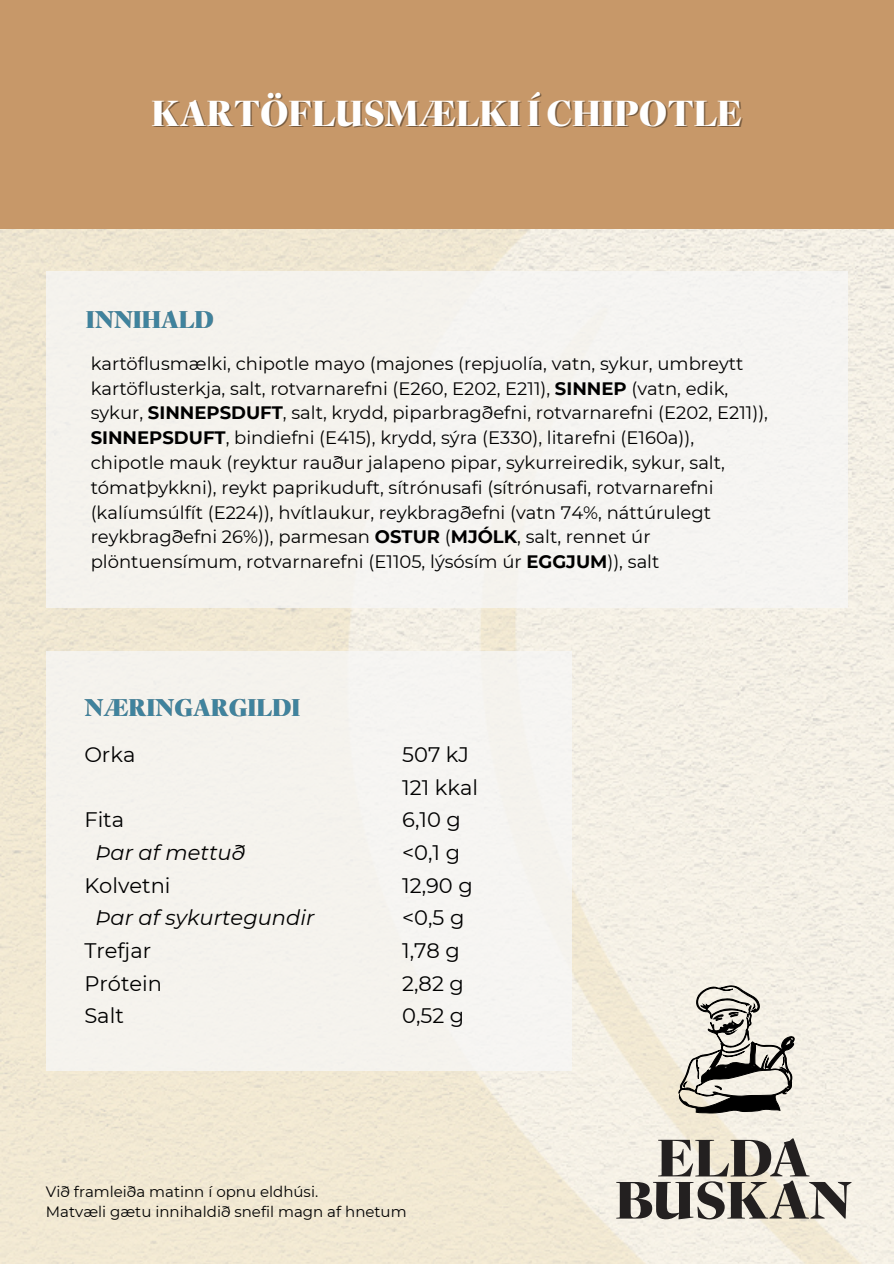
<style>
.page{position:relative;width:894px;height:1264px;background:#fff}
.page>*{position:absolute;margin:0;border:0;box-sizing:border-box;transform-origin:0 0}
.t1{font:900 36px "Reiher Headline";color:#fff}
.t2{font:900 24px "Reiher Headline";color:#3f839e}
.t3{font:21px/32.7px "Montserrat";color:#000}
.t4{font:italic 21px "Montserrat";color:#000}
.t5{font:18px/24.8px "Montserrat";color:#000}
.t6{font:15px "Montserrat";color:#000}
.s1{font-weight:700}
</style>
<div class="page">
<img style="left:1px;top:228px;width:892px;height:1035px">
<div style="left:0;top:0;width:893px;height:228px;background:#c79869"></div>
<div style="left:46px;top:271px;width:801px;height:337px;background:#f5f3f0"></div>
<div style="left:46px;top:651px;width:525px;height:419px;background:#f5f3ed"></div>
<svg style="left:678px;top:985px;width:116px;height:128px;background:#b2afa7"></svg>
<svg style="left:616px;top:1138px;width:235px;height:81px;background:#ada8a0"></svg>
<h1 class="t1" style="left:152px;top:89px;width:591px">KARTÖFLUSMÆLKI Í CHIPOTLE</h1>
<p class="t2" style="left:86px;top:303px;width:129px">INNIHALD</p>
<h4 class="t5" style="left:91px;top:351px;width:678px">kartöflusmælki, chipotle mayo (majones (repjuolía, vatn, sykur, umbreytt kartöflusterkja, salt, rotvarnarefni (E260, E202, E211), <span class="s1">SINNEP</span> (vatn, edik, sykur, <span class="s1">SINNEPSDUFT</span>, salt, krydd, piparbragðefni, rotvarnarefni (E202, E211)), <span class="s1">SINNEPSDUFT</span>, bindiefni (E415), krydd, sýra (E330), litarefni (E160a)), chipotle mauk (reyktur rauður jalapeno pipar, sykurreiredik, sykur, salt, tómatþykkni), reykt paprikuduft, sítrónusafi (sítrónusafi, rotvarnarefni (kalíumsúlfít (E224)), hvítlaukur, reykbragðefni (vatn 74%, náttúrulegt reykbragðefni 26%)), parmesan <span class="s1">OSTUR</span> (<span class="s1">MJÓLK</span>, salt, rennet úr plöntuensímum, rotvarnarefni (E1105, lýsósím úr <span class="s1">EGGJUM</span>)), salt</h4>
<h2 class="t2" style="left:84px;top:691px;width:217px">NÆRINGARGILDI</h2>
<h2 class="t3" style="left:84px;top:738px;width:53px">Orka</h2>
<h3 class="t3" style="left:84px;top:803px;width:41px">Fita</h3>
<h3 class="t4" style="left:95px;top:839px;width:151px">Þar af mettuð</h3>
<h3 class="t3" style="left:84px;top:868px;width:88px">Kolvetni</h3>
<h3 class="t4" style="left:95px;top:904px;width:220px">Þar af sykurtegundir</h3>
<h3 class="t3" style="left:84px;top:934px;width:68px">Trefjar</h3>
<h3 class="t3" style="left:84px;top:966px;width:79px">Prótein</h3>
<h3 class="t3" style="left:84px;top:999px;width:41px">Salt</h3>
<h3 class="t3" style="left:402px;top:738px;width:77px">507 kJ<br>121 kkal<br>6,10 g &lt;0,1 g<br>12,90 g &lt;0,5 g<br>1,78 g<br>2,82 g<br>0,52 g</h3>
<h3 class="t6" style="left:46px;top:1181px;width:274px">Við framleiða matinn í opnu eldhúsi.</h3>
<p class="t6" style="left:46px;top:1202px;width:362px">Matvæli gætu innihaldið snefil magn af hnetum</p>
</div>
